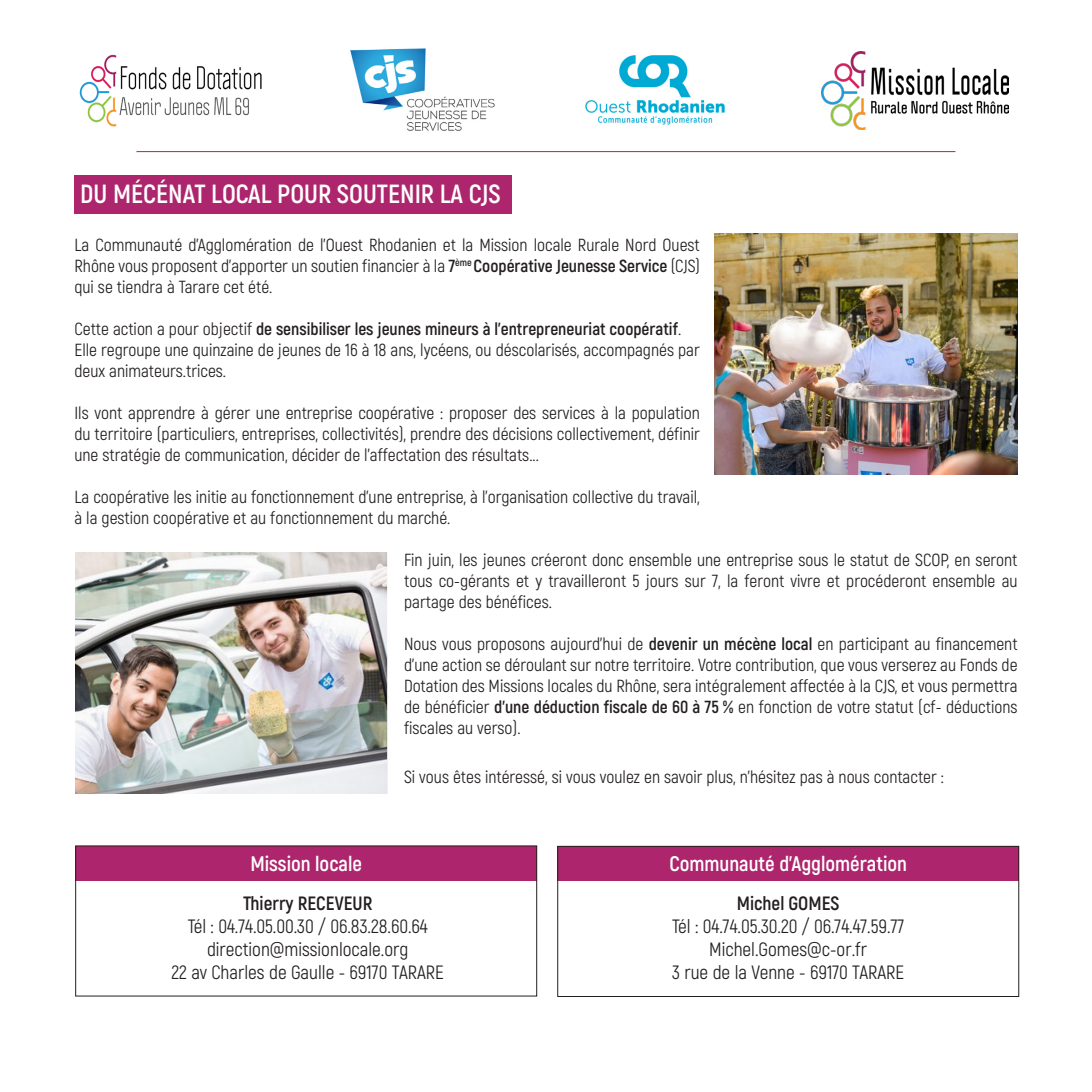
<style>
.page{position:relative;width:1092px;height:1092px;background:#fff}
.page>*{position:absolute;margin:0;border:0;box-sizing:border-box;transform-origin:0 0}
.t1{font:700 26.25px "Akrobat";color:#fff}
.t2{font:700 21px "Akrobat";color:#fff}
.t3{font:19.25px "Akrobat";color:#231f20}
.t4{font:700 19.25px "Akrobat";color:#231f20}
.t5{font:17.5px/21px "Akrobat";color:#231f20;text-align:justify}
.t6{font:700 17.5px "Akrobat";color:#231f20}
.s1{font-weight:700}
.s2{font-weight:400}
</style>
<div class="page">
<div style="left:74px;top:175px;width:437px;height:38px;background:#ad266d"></div>
<hr style="left:136px;top:151px;width:819px;height:1px;background:#aa2169">
<img style="left:79px;top:54px;width:183px;height:73px">
<img style="left:821px;top:51px;width:186px;height:78px">
<img style="left:350px;top:48px;width:145px;height:83px">
<img style="left:714px;top:234px;width:303px;height:241px">
<img style="left:75px;top:552px;width:313px;height:241px">
<div style="left:76px;top:845px;width:460px;height:35px;background:#ad266d"></div>
<div style="left:557px;top:845px;width:461px;height:35px;background:#ad266d"></div>
<div style="left:557px;top:845px;width:462px;height:151px;border:1px solid #231f20"></div>
<img style="left:585px;top:55px;width:140px;height:70px">
<p class="t1" style="left:80px;top:178px;width:422px">DU MÉCÉNAT LOCAL POUR SOUTENIR LA CJS</p>
<p class="t5" style="left:74px;top:234px;width:627px">La Communauté d’Agglomération de l’Ouest Rhodanien et la Mission locale Rurale Nord Ouest Rhône vous proposent d’apporter un soutien financier à la <span class="s1">7</span><sup>ème</sup> <span class="s1">Coopérative Jeunesse Service</span> (CJS) qui se tiendra à Tarare cet été.</p>
<p class="t6" style="left:74px;top:318px;width:608px"><span class="s2">Cette action a pour objectif</span> de sensibiliser les jeunes mineurs à l’entrepreneuriat coopératif<span class="s2">.</span></p>
<p class="t5" style="left:74px;top:339px;width:627px">Elle regroupe une quinzaine de jeunes de 16 à 18 ans, lycéens, ou déscolarisés, accompagnés par deux animateurs.trices.</p>
<p class="t5" style="left:74px;top:402px;width:627px">Ils vont apprendre à gérer une entreprise coopérative : proposer des services à la population du territoire (particuliers, entreprises, collectivités), prendre des décisions collectivement, définir une stratégie de communication, décider de l’affectation des résultats...</p>
<p class="t5" style="left:74px;top:486px;width:626px">La coopérative les initie au fonctionnement d’une entreprise, à l’organisation collective du travail, à la gestion coopérative et au fonctionnement du marché.</p>
<p class="t5" style="left:404px;top:549px;width:615px">Fin juin, les jeunes créeront donc ensemble une entreprise sous le statut de SCOP, en seront tous co-gérants et y travailleront 5 jours sur 7, la feront vivre et procéderont ensemble au partage des bénéfices.</p>
<p class="t5" style="left:404px;top:633px;width:615px">Nous vous proposons aujourd’hui de <span class="s1">devenir un mécène local</span> en participant au financement d’une action se déroulant sur notre territoire. Votre contribution, que vous verserez au Fonds de Dotation des Missions locales du Rhône, sera intégralement affectée à la CJS, et vous permettra de bénéficier <span class="s1">d’une déduction fiscale de 60 à 75 %</span> en fonction de votre statut (cf- déductions fiscales au verso).</p>
<p class="t5" style="left:404px;top:766px;width:541px">Si vous êtes intéressé, si vous voulez en savoir plus, n’hésitez pas à nous contacter :</p>
<p class="t2" style="left:250px;top:850px;width:113px">Mission locale</p>
<p class="t2" style="left:669px;top:850px;width:239px">Communauté d’Agglomération</p>
<p class="t4" style="left:243px;top:891px;width:131px">Thierry RECEVEUR</p>
<p class="t3" style="left:188px;top:914px;width:241px">Tél : 04.74.05.00.30 / 06.83.28.60.64</p>
<p class="t3" style="left:207px;top:937px;width:203px">direction@missionlocale.org</p>
<p class="t3" style="left:171px;top:960px;width:274px">22 av Charles de Gaulle - 69170 TARARE</p>
<p class="t4" style="left:736px;top:891px;width:104px">Michel GOMES</p>
<p class="t3" style="left:672px;top:914px;width:233px">Tél : 04.74.05.30.20 / 06.74.47.59.77</p>
<p class="t3" style="left:709px;top:937px;width:159px">Michel.Gomes@c-or.fr</p>
<p class="t3" style="left:672px;top:960px;width:234px">3 rue de la Venne - 69170 TARARE</p>
</div>
